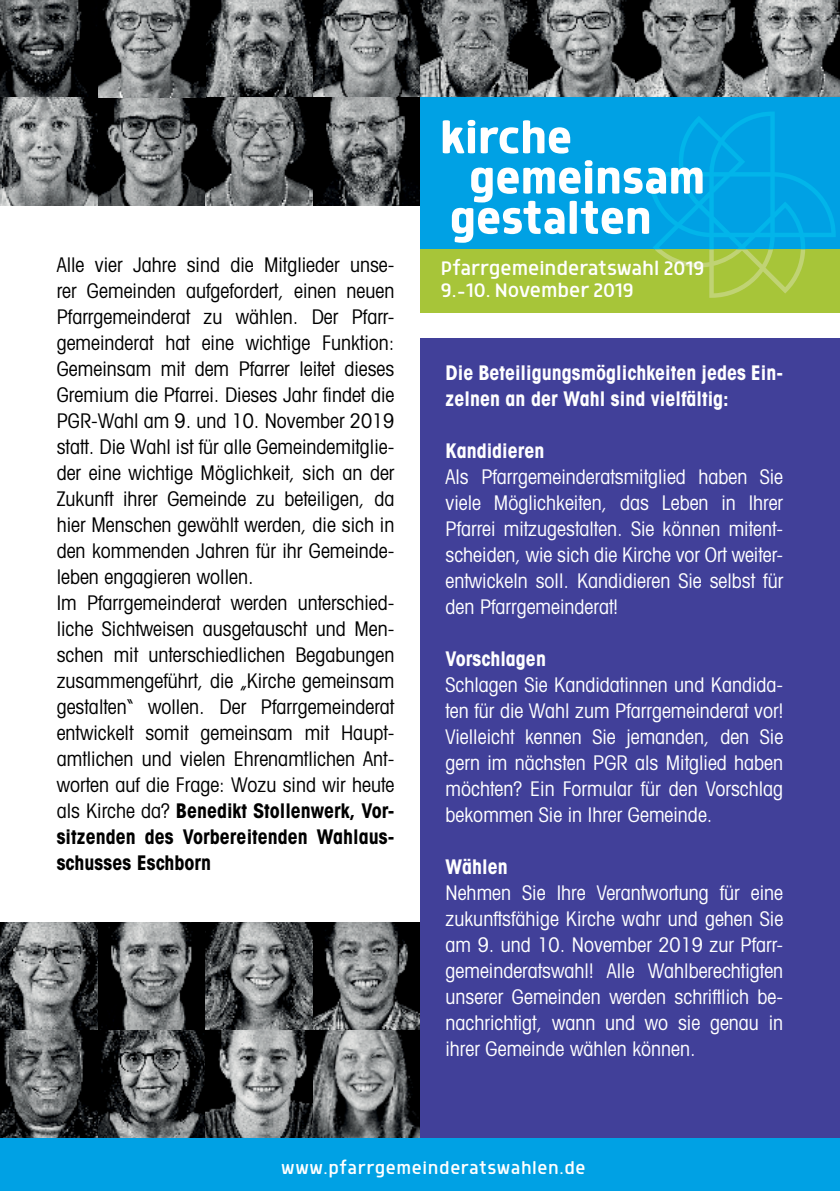
<style>
.page{position:relative;width:840px;height:1191px;background:#fff}
.page>*{position:absolute;margin:0;border:0;box-sizing:border-box;transform-origin:0 0}
.t1{font:500 52.2px "Morl";color:#fff}
.t2{font:300 22.6px/22.2px "Morl";color:#fff}
.t3{font:300 20.2px "Morl";letter-spacing:.03em;color:#fff}
.t4{font:condensed 20px/26px "Trendex S Si";color:#000}
.t5{font:condensed 20px/26px "Trendex S Si";color:#fff;text-align:justify}
.t6{font:700 condensed 20px/26px "Trendex S Si";color:#fff}
.s1{font-weight:700}
</style>
<div class="page">
<div style="left:0;top:1137px;width:839px;height:54px;background:#00a1e4"></div>
<img style="left:0;top:0;width:98px;height:205px">
<img style="left:98px;top:0;width:741px;height:98px">
<img style="left:98px;top:98px;width:322px;height:107px">
<img style="left:0;top:922px;width:420px;height:215px">
<div style="left:420px;top:98px;width:419px;height:214px;background:#00a1e4"></div>
<div style="left:420px;top:249px;width:419px;height:63px;background:#a7c539"></div>
<svg style="left:648px;top:112px;width:187px;height:186px"></svg>
<div style="left:420px;top:338px;width:419px;height:799px;background:#414099"></div>
<p class="t4" style="left:57px;top:251px;width:339px">Alle vier Jahre sind die Mitglieder unse&shy;rer Gemeinden aufgefordert, einen neuen Pfarrgemeinderat zu wählen. Der Pfarr&shy;gemeinderat hat eine wichtige Funktion:<br>Gemeinsam mit dem Pfarrer leitet dieses Gremium die Pfarrei. Dieses Jahr findet die PGR-Wahl am 9. und 10. November 2019 statt. Die Wahl ist für alle Gemeindemitglie&shy;der eine wichtige Möglichkeit, sich an der Zukunft ihrer Gemeinde zu beteiligen, da hier Menschen gewählt werden, die sich in den kommenden Jahren für ihr Gemeinde&shy;leben engagieren wollen.<br>Im Pfarrgemeinderat werden unterschied&shy;liche Sichtweisen ausgetauscht und Men&shy;schen mit unterschiedlichen Begabungen zusammengeführt, die „Kirche gemeinsam gestalten“ wollen. Der Pfarrgemeinderat entwickelt somit gemeinsam mit Haupt&shy;amtlichen und vielen Ehrenamtlichen Ant&shy;worten auf die Frage: Wozu sind wir heute als Kirche da? <span class="s1">Benedikt Stollenwerk, Vor&shy;sitzenden des Vorbereitenden Wahlaus&shy;schusses Eschborn</span></p>
<h1 class="t1" style="left:439px;top:108px;width:133px">kirche</h1>
<h1 class="t1" style="left:468px;top:149px;width:237px">gemeinsam</h1>
<h1 class="t1" style="left:449px;top:189px;width:203px">gestalten</h1>
<p class="t2" style="left:440px;top:256px;width:265px">Pfarrgemeinderatswahl 2019<br>9.–10. November 2019</p>
<p class="t6" style="left:445px;top:359px;width:339px">Die Beteiligungsmöglichkeiten jedes Ein&shy;zelnen an der Wahl sind vielfältig:</p>
<p class="t6" style="left:445px;top:437px;width:100px">Kandidieren</p>
<p class="t5" style="left:445px;top:463px;width:339px">Als Pfarrgemeinderatsmitglied haben Sie viele Möglichkeiten, das Leben in Ihrer Pfarrei mitzugestalten. Sie können mitent&shy;scheiden, wie sich die Kirche vor Ort weiter&shy;entwickeln soll. Kandidieren Sie selbst für den Pfarrgemeinderat!</p>
<p class="t6" style="left:445px;top:645px;width:102px">Vorschlagen</p>
<p class="t5" style="left:445px;top:671px;width:339px">Schlagen Sie Kandidatinnen und Kandida&shy;ten für die Wahl zum Pfarrgemeinderat vor!<br>Vielleicht kennen Sie jemanden, den Sie gern im nächsten PGR als Mitglied haben möchten? Ein Formular für den Vorschlag bekommen Sie in Ihrer Gemeinde.</p>
<p class="t6" style="left:445px;top:853px;width:64px">Wählen</p>
<p class="t5" style="left:445px;top:879px;width:339px">Nehmen Sie Ihre Verantwortung für eine zukunftsfähige Kirche wahr und gehen Sie am 9. und 10. November 2019 zur Pfarr&shy;gemeinderatswahl! Alle Wahlberechtigten unserer Gemeinden werden schriftlich be&shy;nachrichtigt, wann und wo sie genau in ihrer Gemeinde wählen können.</p>
<p class="t3" style="left:281px;top:1156px;width:306px">www.pfarrgemeinderatswahlen.de</p>
</div>
